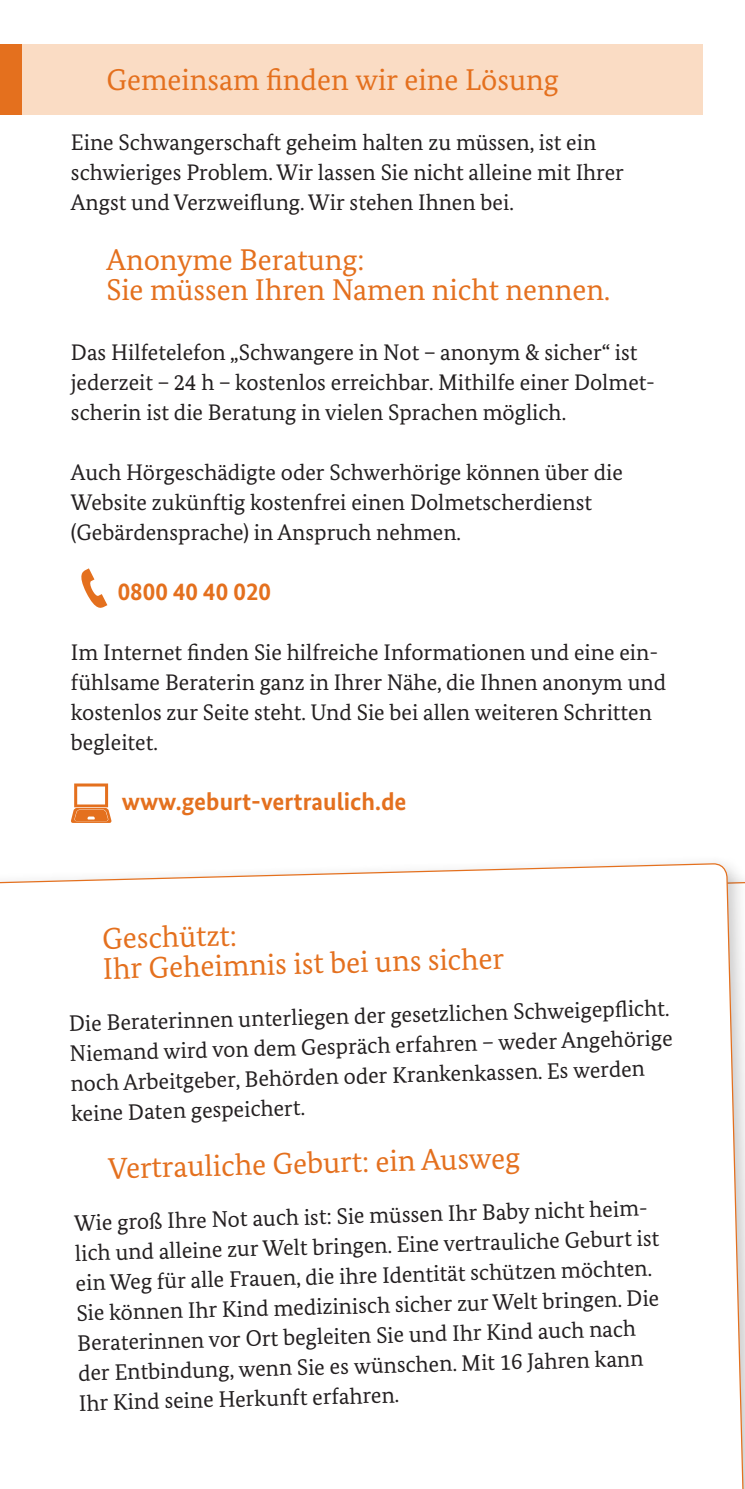
<style>
.page{position:relative;width:745px;height:1489px;background:#fff}
.page>*{position:absolute;margin:0;border:0;box-sizing:border-box;transform-origin:0 0}
.t1{font:30px/30px "Bundes Serif";color:#e4701e}
.t2{font:700 25px "Bundes Sans";color:#e4701e}
.t3{font:22.5px/30px "Bundes Serif";color:#231f20}
</style>
<div class="page">
<svg style="left:0;top:863px;width:743px;height:625px"></svg>
<div style="left:0;top:44px;width:702px;height:71px;background:#fadcc4"></div>
<svg style="left:81px;top:568px;width:26px;height:40px"></svg>
<svg style="left:71px;top:783px;width:41px;height:40px"></svg>
<div style="left:0;top:44px;width:21px;height:71px;background:#e4701e"></div>
<hr style="left:744px;top:44px;width:1px;height:71px;background:#e4701e">
<h1 class="t1" style="left:106px;top:64px;width:453px">Gemeinsam finden wir eine Lösung</h1>
<p class="t3" style="left:71px;top:127px;width:554px">Eine Schwangerschaft geheim halten zu müssen, ist ein schwieriges Problem. Wir lassen Sie nicht alleine mit Ihrer<br>Angst und Verzweiflung. Wir stehen Ihnen bei.</p>
<h1 class="t1" style="left:106px;top:244px;width:505px">Anonyme Beratung:<br>Sie müssen Ihren Namen nicht nennen.</h1>
<p class="t3" style="left:71px;top:337px;width:585px">Das Hilfetelefon „Schwangere in Not – anonym &amp; sicher“ ist jederzeit – 24 h – kostenlos erreichbar. Mithilfe einer Dolmet&shy;scherin ist die Beratung in vielen Sprachen möglich.</p>
<p class="t3" style="left:71px;top:457px;width:553px">Auch Hörgeschädigte oder Schwerhörige können über die<br>Website zukünftig kostenfrei einen Dolmetscherdienst (Gebärdensprache) in Anspruch nehmen.</p>
<p class="t2" style="left:118px;top:576px;width:155px">0800 40 40 020</p>
<p class="t3" style="left:71px;top:637px;width:596px">Im Internet finden Sie hilfreiche Informationen und eine ein&shy;fühlsame Beraterin ganz in Ihrer Nähe, die Ihnen anonym und kostenlos zur Seite steht. Und Sie bei allen weiteren Schritten begleitet.</p>
<p class="t2" style="left:122px;top:786px;width:286px">www.geburt-vertraulich.de</p>
<h1 class="t1" style="left:102px;top:923px;width:403px;line-height:28.8px;rotate:-1deg">Geschützt:<br>Ihr Geheimnis ist bei uns sicher</h1>
<p class="t3" style="left:68px;top:1011px;width:604px;rotate:-2deg">Die Beraterinnen unterliegen der gesetzlichen Schweigepfl icht.<br>Niemand wird von dem Gespräch erfahren – weder Angehörige noch Arbeitgeber, Behörden oder Krankenkassen. Es werden keine Daten gespeichert.</p>
<h1 class="t1" style="left:108px;top:1151px;width:413px;rotate:-1deg">Vertrauliche Geburt: ein Ausweg</h1>
<p class="t3" style="left:72px;top:1210px;width:587px;rotate:-2deg">Wie groß Ihre Not auch ist: Sie müssen Ihr Baby nicht heim&shy;lich und alleine zur Welt bringen. Eine vertrauliche Geburt ist ein Weg für alle Frauen, die ihre Identität schützen möchten.<br>Sie können Ihr Kind medizinisch sicher zur Welt bringen. Die Beraterinnen vor Ort begleiten Sie und Ihr Kind auch nach der Entbindung, wenn Sie es wünschen. Mit 16 Jahren kann Ihr Kind seine Herkunft erfahren.</p>
</div>
